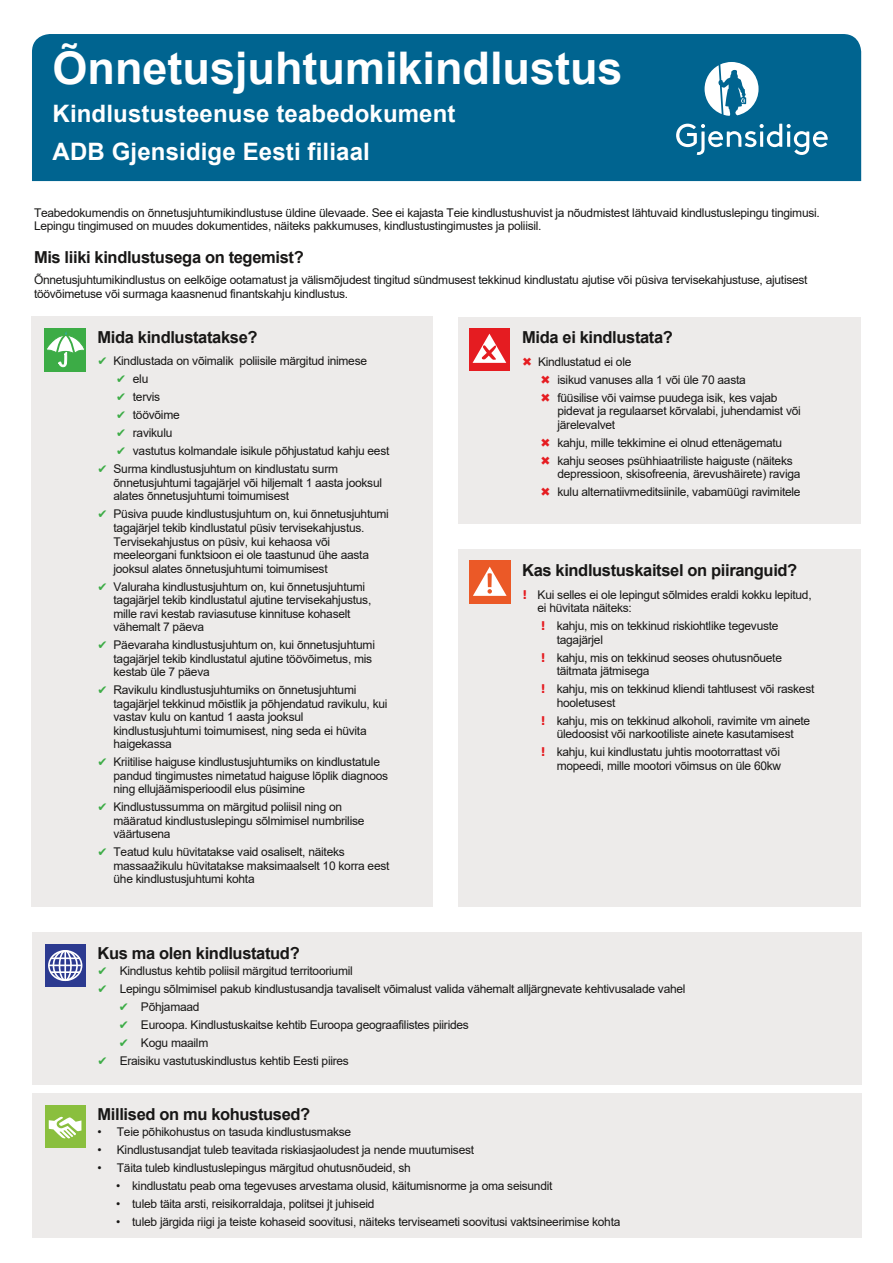
<style>
.page{position:relative;width:893px;height:1263px;background:#fff}
.page>*{position:absolute;margin:0;border:0;box-sizing:border-box;transform-origin:0 0}
.t1{font:700 45px "Arial";color:#fff}
.t2{font:700 24px/38px "Arial";letter-spacing:.005em;color:#fff}
.t3{font:22.35px "Myriad Pro";color:#010102}
.t4{font:700 16.5px "Arial";letter-spacing:-.02em;color:#181716}
.t5{font:12px/13.5px "Arial";letter-spacing:-.02em;color:#181716}
.s1{font-family:"DejaVu Sans";color:#3cac46}
.s2{font-family:"DejaVu Sans";color:#e51c21}
.s3{font-family:"DejaVu Sans";font-weight:700;color:#e51c21}
</style>
<div class="page">
<div style="left:32px;top:34px;width:829px;height:147px;background:#006490"></div>
<div style="left:458px;top:317px;width:403px;height:206px;background:#edebea"></div>
<div style="left:32px;top:932px;width:829px;height:152px;background:#edebea"></div>
<svg style="left:45px;top:944px;width:41px;height:43px"></svg>
<div style="left:48px;top:950px;width:34px;height:31px;border:2px solid #fff;border-radius:50%"></div>
<div style="left:53px;top:950px;width:25px;height:31px;border:2px solid #fff;border-radius:50%"></div>
<div style="left:59px;top:950px;width:13px;height:31px;border:2px solid #fff;border-radius:50%"></div>
<hr style="left:64px;top:951px;width:2px;height:30px;background:#fff">
<hr style="left:51px;top:957px;width:29px;height:2px;background:#fff">
<hr style="left:51px;top:971px;width:29px;height:2px;background:#fff">
<hr style="left:49px;top:964px;width:33px;height:2px;background:#fff">
<div style="left:32px;top:317px;width:401px;height:590px;background:#edebea"></div>
<div style="left:45px;top:328px;width:41px;height:43px;background:#3cac46"></div>
<svg style="left:47px;top:331px;width:37px;height:36px"></svg>
<div style="left:469px;top:328px;width:41px;height:43px;background:#e51c21"></div>
<svg style="left:473px;top:334px;width:33px;height:29px"></svg>
<div style="left:458px;top:549px;width:403px;height:358px;background:#edebea"></div>
<div style="left:469px;top:561px;width:41px;height:42px;background:#eb5927"></div>
<svg style="left:473px;top:567px;width:34px;height:29px"></svg>
<div style="left:32px;top:1093px;width:829px;height:144px;background:#edebea"></div>
<div style="left:45px;top:1105px;width:41px;height:42px;background:#8abf3e"></div>
<svg style="left:49px;top:1116px;width:33px;height:23px"></svg>
<svg style="left:676px;top:124px;width:152px;height:31px"></svg>
<svg style="left:705px;top:62px;width:53px;height:54px"></svg>
<h1 class="t1" style="left:53px;top:37px;width:572px">Õnnetusjuhtumikindlustus</h1>
<h2 class="t2" style="left:53px;top:95px;width:405px">Kindlustusteenuse teabedokument<br>ADB Gjensidige Eesti filiaal</h2>
<p class="t5" style="left:34px;top:206px;width:787px">Teabedokumendis on õnnetusjuhtumikindlustuse üldine ülevaade. See ei kajasta Teie kindlustushuvist ja nõudmistest lähtuvaid kindlustuslepingu tingimusi.<br>Lepingu tingimused on muudes dokumentides, näiteks pakkumuses, kindlustustingimustes ja poliisil.</p>
<h3 class="t4" style="left:34px;top:246px;width:271px">Mis liiki kindlustusega on tegemist?</h3>
<p class="t5" style="left:34px;top:273px;width:775px">Õnnetusjuhtumikindlustus on eelkõige ootamatust ja välismõjudest tingitud sündmusest tekkinud kindlustatu ajutise või püsiva tervisekahjustuse, ajutisest töövõimetuse või surmaga kaasnenud finantskahju kindlustus.</p>
<h3 class="t4" style="left:98px;top:325px;width:161px">Mida kindlustatakse?</h3>
<p class="t5" style="left:98px;top:354px;width:271px"><span class="s1">✔</span> Kindlustada on võimalik poliisile märgitud inimese</p>
<p class="t5" style="left:116px;top:372px;width:34px"><span class="s1">✔</span> elu</p>
<p class="t5" style="left:116px;top:390px;width:46px"><span class="s1">✔</span> tervis</p>
<p class="t5" style="left:116px;top:408px;width:65px"><span class="s1">✔</span> töövõime</p>
<p class="t5" style="left:116px;top:426px;width:58px"><span class="s1">✔</span> ravikulu</p>
<p class="t5" style="left:116px;top:444px;width:275px"><span class="s1">✔</span> vastutus kolmandale isikule põhjustatud kahju eest</p>
<p class="t5" style="left:114px;top:462px;width:270px;text-indent:-16px"><span class="s1">✔</span> Surma kindlustusjuhtum on kindlustatu surm õnnetusjuhtumi tagajärjel või hiljemalt 1 aasta jooksul alates õnnetusjuhtumi toimumisest</p>
<p class="t5" style="left:114px;top:507px;width:277px;text-indent:-16px"><span class="s1">✔</span> Püsiva puude kindlustusjuhtum on, kui õnnetusjuhtumi tagajärjel tekib kindlustatul püsiv tervisekahjustus.<br>Tervisekahjustus on püsiv, kui kehaosa või meeleorgani funktsioon ei ole taastunud ühe aasta jooksul alates õnnetusjuhtumi toimumisest</p>
<p class="t5" style="left:114px;top:579px;width:259px;text-indent:-16px"><span class="s1">✔</span> Valuraha kindlustusjuhtum on, kui õnnetusjuhtumi tagajärjel tekib kindlustatul ajutine tervisekahjustus, mille ravi kestab raviasutuse kinnituse kohaselt vähemalt 7 päeva</p>
<p class="t5" style="left:114px;top:638px;width:263px;text-indent:-16px"><span class="s1">✔</span> Päevaraha kindlustusjuhtum on, kui õnnetusjuhtumi tagajärjel tekib kindlustatul ajutine töövõimetus, mis kestab üle 7 päeva</p>
<p class="t5" style="left:114px;top:683px;width:275px;text-indent:-16px"><span class="s1">✔</span> Ravikulu kindlustusjuhtumiks on õnnetusjuhtumi tagajärjel tekkinud mõistlik ja põhjendatud ravikulu, kui vastav kulu on kantud 1 aasta jooksul kindlustusjuhtumi toimumisest, ning seda ei hüvita haigekassa</p>
<p class="t5" style="left:114px;top:755px;width:276px;text-indent:-16px"><span class="s1">✔</span> Kriitilise haiguse kindlustusjuhtumiks on kindlustatule pandud tingimustes nimetatud haiguse lõplik diagnoos ning ellujäämisperioodil elus püsimine</p>
<p class="t5" style="left:114px;top:800px;width:252px;text-indent:-16px"><span class="s1">✔</span> Kindlustussumma on märgitud poliisil ning on määratud kindlustuslepingu sõlmimisel numbrilise väärtusena</p>
<p class="t5" style="left:114px;top:845px;width:277px;text-indent:-16px"><span class="s1">✔</span> Teatud kulu hüvitatakse vaid osaliselt, näiteks massaažikulu hüvitatakse maksimaalselt 10 korra eest ühe kindlustusjuhtumi kohta</p>
<h3 class="t3" style="left:293px;top:465px;width:13px">£</h3>
<h3 class="t4" style="left:522px;top:325px;width:152px">Mida ei kindlustata?</h3>
<p class="t5" style="left:541px;top:352px;width:238px;line-height:18px;text-indent:-18px"><span class="s2">✖</span> Kindlustatud ei ole<br><span class="s2">✖</span> isikud vanuses alla 1 või üle 70 aasta<br><span class="s2">✖</span> füüsilise või vaimse puudega isik, kes vajab</p>
<p class="t5" style="left:557px;top:404px;width:245px">pidevat ja regulaarset kõrvalabi, juhendamist või järelevalvet</p>
<p class="t5" style="left:541px;top:433px;width:254px;line-height:18px"><span class="s2">✖</span> kahju, mille tekkimine ei olnud ettenägematu <span class="s2">✖</span> kahju seoses psühhiaatriliste haiguste (näiteks</p>
<p class="t5" style="left:541px;top:465px;width:262px;line-height:18px;text-align:right">depressioon, skisofreenia, ärevushäirete) raviga<br><span class="s2">✖</span> kulu alternatiivmeditsiinile, vabamüügi ravimitele</p>
<h3 class="t4" style="left:522px;top:558px;width:277px">Kas kindlustuskaitsel on piiranguid?</h3>
<p class="t5" style="left:537px;top:587px;width:276px;text-indent:-15px"><span class="s3">!</span> Kui selles ei ole lepingut sõlmides eraldi kokku lepitud, ei hüvitata näiteks:</p>
<p class="t5" style="left:557px;top:619px;width:223px;text-indent:-16px"><span class="s3">!</span> kahju, mis on tekkinud riskiohtlike tegevuste tagajärjel</p>
<p class="t5" style="left:557px;top:650px;width:227px;text-indent:-16px"><span class="s3">!</span> kahju, mis on tekkinud seoses ohutusnõuete täitmata jätmisega</p>
<p class="t5" style="left:557px;top:682px;width:259px;text-indent:-16px"><span class="s3">!</span> kahju, mis on tekkinud kliendi tahtlusest või raskest hooletusest</p>
<p class="t5" style="left:541px;top:713px;width:271px;text-align:center"><span class="s3">!</span> kahju, mis on tekkinud alkoholi, ravimite vm ainete üledoosist või narkootiliste ainete kasutamisest</p>
<p class="t5" style="left:541px;top:745px;width:242px;text-align:right"><span class="s3">!</span> kahju, kui kindlustatu juhtis mootorrattast või mopeedi, mille mootori võimsus on üle 60kw</p>
<h3 class="t3" style="left:609px;top:698px;width:13px">£</h3>
<h3 class="t4" style="left:98px;top:941px;width:204px">Kus ma olen kindlustatud?</h3>
<p class="t5" style="left:98px;top:964px;width:257px"><span class="s1">✔</span> Kindlustus kehtib poliisil märgitud territooriumil</p>
<p class="t5" style="left:98px;top:982px;width:589px"><span class="s1">✔</span> Lepingu sõlmimisel pakub kindlustusandja tavaliselt võimalust valida vähemalt alljärgnevate kehtivusalade vahel</p>
<p class="t5" style="left:119px;top:1000px;width:82px"><span class="s1">✔</span> Põhjamaad</p>
<p class="t5" style="left:119px;top:1018px;width:352px"><span class="s1">✔</span> Euroopa. Kindlustuskaitse kehtib Euroopa geograafilistes piirides</p>
<p class="t5" style="left:119px;top:1036px;width:91px"><span class="s1">✔</span> Kogu maailm</p>
<p class="t5" style="left:98px;top:1054px;width:253px"><span class="s1">✔</span> Eraisiku vastutuskindlustus kehtib Eesti piires</p>
<h3 class="t4" style="left:98px;top:1102px;width:214px">Millised on mu kohustused?</h3>
<p class="t5" style="left:98px;top:1124px;width:255px">• Teie põhikohustus on tasuda kindlustusmakse</p>
<p class="t5" style="left:98px;top:1142px;width:378px">• Kindlustusandjat tuleb teavitada riskiasjaoludest ja nende muutumisest</p>
<p class="t5" style="left:98px;top:1160px;width:315px">• Täita tuleb kindlustuslepingus märgitud ohutusnõudeid, sh</p>
<p class="t5" style="left:116px;top:1178px;width:438px">• kindlustatu peab oma tegevuses arvestama olusid, käitumisnorme ja oma seisundit</p>
<p class="t5" style="left:116px;top:1196px;width:260px">• tuleb täita arsti, reisikorraldaja, politsei jt juhiseid</p>
<p class="t5" style="left:116px;top:1214px;width:506px">• tuleb järgida riigi ja teiste kohaseid soovitusi, näiteks terviseameti soovitusi vaktsineerimise kohta</p>
</div>
